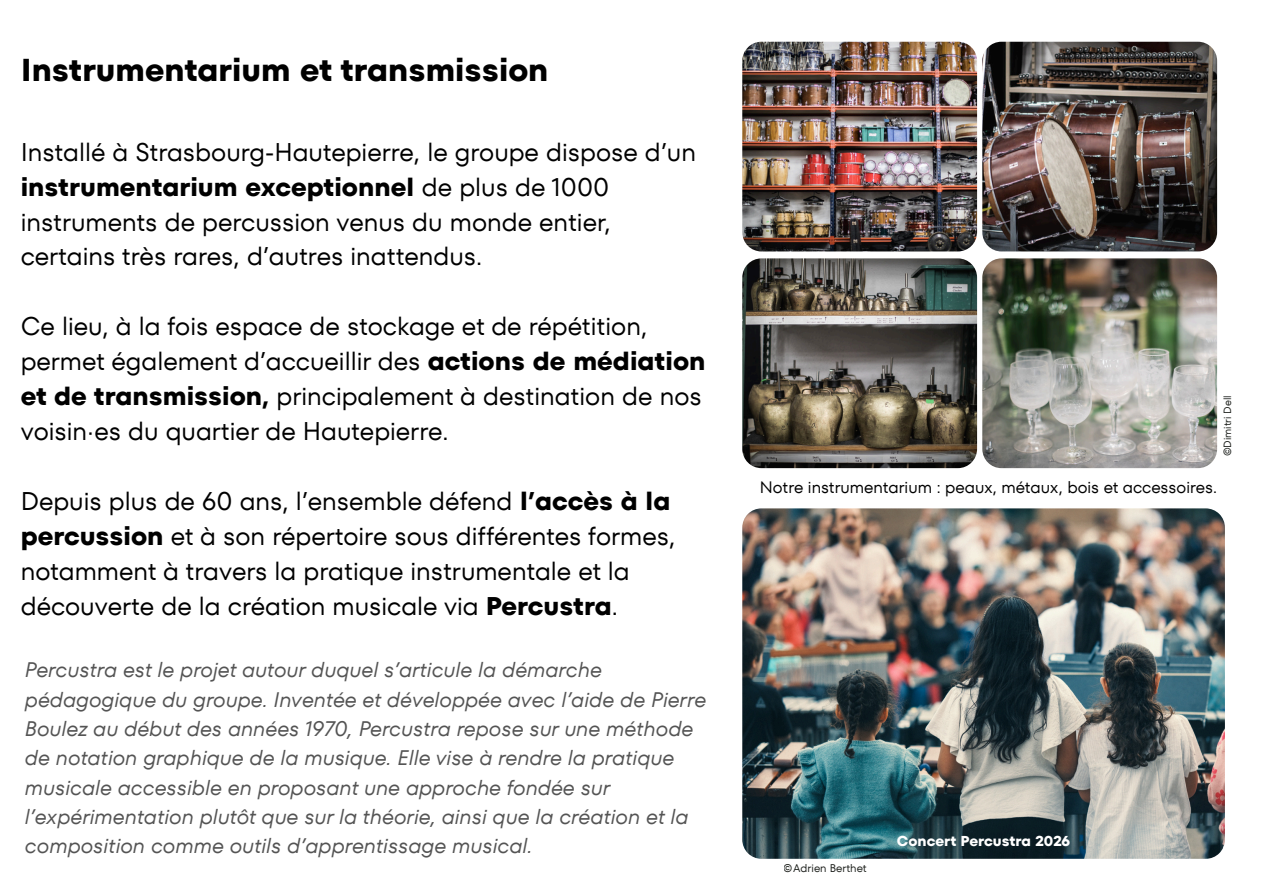
<style>
.page{position:relative;width:1264px;height:894px;background:#fff}
.page>*{position:absolute;margin:0;border:0;box-sizing:border-box;transform-origin:0 0}
.t1{font:700 31.5px "TT Fors";color:#000}
.t2{font:25.5px/35px "TT Fors";color:#000}
.t3{font:italic 21px/29.2px "TT Fors";color:#545454}
.t4{font:16.5px "TT Fors";color:#000}
.t5{font:700 14.25px "TT Fors";color:#fff}
.t6{font:11.1px "TT Fors";color:#1d201c}
.t7{font:10.5px "TT Fors";color:#1d201c}
.s1{font-weight:700}
</style>
<div class="page">
<img style="left:742px;top:508px;width:482px;height:350px">
<img style="left:742px;top:42px;width:235px;height:209px">
<img style="left:982px;top:42px;width:235px;height:209px">
<img style="left:742px;top:258px;width:235px;height:210px">
<img style="left:982px;top:258px;width:235px;height:210px">
<p class="t1" style="left:21px;top:48px;width:529px">Instrumentarium et transmission</p>
<p class="t2" style="left:21px;top:134px;width:676px">Installé à Strasbourg-Hautepierre, le groupe dispose d’un <span class="s1">instrumentarium exceptionnel</span> de plus de 1000 instruments de percussion venus du monde entier, certains très rares, d’autres inattendus.</p>
<p class="t2" style="left:21px;top:309px;width:686px">Ce lieu, à la fois espace de stockage et de répétition, permet également d’accueillir des <span class="s1">actions de médiation et de transmission,</span> principalement à destination de nos voisin·es du quartier de Hautepierre.</p>
<p class="t2" style="left:21px;top:483px;width:656px">Depuis plus de 60 ans, l’ensemble défend <span class="s1">l’accès à la percussion</span> et à son répertoire sous différentes formes, notamment à travers la pratique instrumentale et la découverte de la création musicale via <span class="s1">Percustra</span>.</p>
<p class="t3" style="left:25px;top:655px;width:682px">Percustra est le projet autour duquel s’articule la démarche pédagogique du groupe. Inventée et développée avec l’aide de Pierre Boulez au début des années 1970, Percustra repose sur une méthode de notation graphique de la musique. Elle vise à rendre la pratique musicale accessible en proposant une approche fondée sur l’expérimentation plutôt que sur la théorie, ainsi que la création et la composition comme outils d’apprentissage musical.</p>
<p class="t7" style="left:1220px;top:456px;width:63px;rotate:-90deg">©Dimitri Dell</p>
<p class="t4" style="left:760px;top:475px;width:458px">Notre instrumentarium : peaux, métaux, bois et accessoires.</p>
<p class="t6" style="left:783px;top:860px;width:84px">©Adrien Berthet</p>
<p class="t5" style="left:896px;top:830px;width:175px">Concert Percustra 2026</p>
</div>
